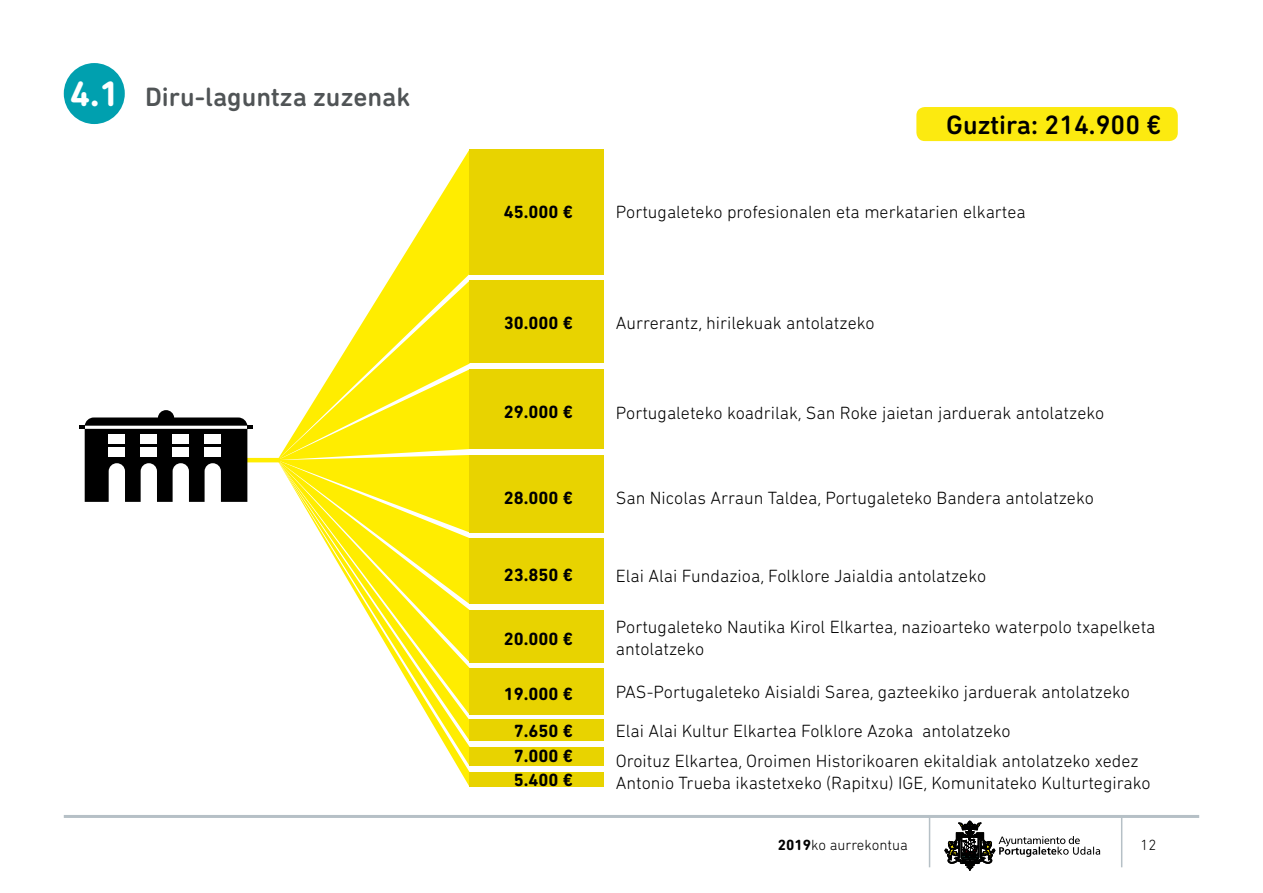
<style>
.page{position:relative;width:1263px;height:893px;background:#fff}
.page>*{position:absolute;margin:0;border:0;box-sizing:border-box;transform-origin:0 0}
.t1{font:500 27px "DIN Next Rounded LT Pro";color:#505456}
.t2{font:500 27px "DIN Next Rounded LT Pro";color:#000}
.t3{font:300 18px/21.6px "DIN Next Rounded LT Pro";color:#000}
.t4{font:700 18px/36px "DIN Next Rounded LT Pro";color:#000;text-align:center}
.t5{font:300 15px "DIN Next Rounded LT Pro";color:#000}
.s1{font-weight:700;font-size:36px;color:#fff}
.s2{font-weight:700}
</style>
<div class="page">
<hr style="left:64px;top:815px;width:1135px;height:3px;background:#b6c0c6">
<hr style="left:929px;top:816px;width:1px;height:51px;background:#b6c0c6">
<hr style="left:1121px;top:816px;width:1px;height:51px;background:#b6c0c6">
<svg style="left:945px;top:821px;width:155px;height:49px"></svg>
<hr style="left:240px;top:458px;width:40px;height:4px;background:#ffed00">
<svg style="left:277px;top:149px;width:193px;height:311px"></svg>
<div style="left:64px;top:63px;width:61px;height:61px;background:#00a0af;border-radius:50%"></div>
<svg style="left:277px;top:460px;width:206px;height:306px"></svg>
<div style="left:916px;top:107px;width:262px;height:34px;background:#fcea10;border-radius:9px"></div>
<svg style="left:79px;top:410px;width:174px;height:92px"></svg>
<div style="left:109px;top:448px;width:16px;height:9px;background:#fff"></div>
<div style="left:141px;top:448px;width:16px;height:9px;background:#fff"></div>
<div style="left:172px;top:448px;width:17px;height:9px;background:#fff"></div>
<div style="left:204px;top:448px;width:17px;height:9px;background:#fff"></div>
<div style="left:109px;top:434px;width:16px;height:9px;background:#fff"></div>
<div style="left:141px;top:434px;width:16px;height:9px;background:#fff"></div>
<div style="left:172px;top:434px;width:17px;height:9px;background:#fff"></div>
<div style="left:204px;top:434px;width:17px;height:9px;background:#fff"></div>
<div style="left:470px;top:149px;width:134px;height:125px;background:#e8d300"></div>
<div style="left:470px;top:281px;width:134px;height:82px;background:#e8d300"></div>
<div style="left:470px;top:369px;width:134px;height:80px;background:#e8d300"></div>
<div style="left:470px;top:455px;width:134px;height:77px;background:#e8d300"></div>
<div style="left:470px;top:538px;width:134px;height:66px;background:#e8d300"></div>
<div style="left:470px;top:610px;width:134px;height:52px;background:#e8d300"></div>
<div style="left:470px;top:668px;width:134px;height:47px;background:#e8d300"></div>
<div style="left:470px;top:720px;width:134px;height:21px;background:#e8d300"></div>
<div style="left:470px;top:747px;width:134px;height:19px;background:#e8d300"></div>
<div style="left:470px;top:772px;width:134px;height:15px;background:#e8d300"></div>
<h1 class="t1" style="left:70px;top:81px;width:342px"><span class="s1">4.1</span> Diru-laguntza zuzenak</h1>
<h1 class="t2" style="left:946px;top:109px;width:217px">Guztira: 214.900 €</h1>
<p class="t4" style="left:504px;top:194px;width:70px">45.000 €</p>
<p class="t3" style="left:616px;top:201px;width:412px">Portugaleteko profesionalen eta merkatarien elkartea</p>
<p class="t4" style="left:504px;top:305px;width:70px">30.000 €</p>
<p class="t3" style="left:616px;top:312px;width:260px">Aurrerantz, hirilekuak antolatzeko</p>
<p class="t4" style="left:504px;top:394px;width:70px">29.000 €</p>
<p class="t3" style="left:616px;top:402px;width:490px">Portugaleteko koadrilak, San Roke jaietan jarduerak antolatzeko</p>
<p class="t4" style="left:504px;top:480px;width:70px">28.000 €</p>
<p class="t3" style="left:616px;top:487px;width:480px">San Nicolas Arraun Taldea, Portugaleteko Bandera antolatzeko</p>
<p class="t4" style="left:504px;top:556px;width:70px">23.850 €</p>
<p class="t4" style="left:504px;top:621px;width:70px">20.000 €</p>
<p class="t4" style="left:504px;top:676px;width:70px">19.000 €<br>7.650 €</p>
<p class="t4" style="left:514px;top:745px;width:60px;line-height:23.2px;text-align:left">7.000 €<br>5.400 €</p>
<p class="t3" style="left:616px;top:565px;width:372px">Elai Alai Fundazioa, Folklore Jaialdia antolatzeko</p>
<p class="t3" style="left:616px;top:616px;width:541px">Portugaleteko Nautika Kirol Elkartea, nazioarteko waterpolo txapelketa antolatzeko</p>
<p class="t3" style="left:616px;top:673px;width:516px;line-height:38.5px">PAS-Portugaleteko Aisialdi Sarea, gazteekiko jarduerak antolatzeko<br>Elai Alai Kultur Elkartea Folklore Azoka antolatzeko</p>
<p class="t3" style="left:616px;top:750px;width:536px">Oroituz Elkartea, Oroimen Historikoaren ekitaldiak antolatzeko xedez<br>Antonio Trueba ikastetxeko (Rapitxu) IGE, Komunitateko Kulturtegirako</p>
<p class="t5" style="left:778px;top:837px;width:132px"><span class="s2">2019</span>ko aurrekontua</p>
<p class="t5" style="left:1140px;top:837px;width:17px">12</p>
</div>
